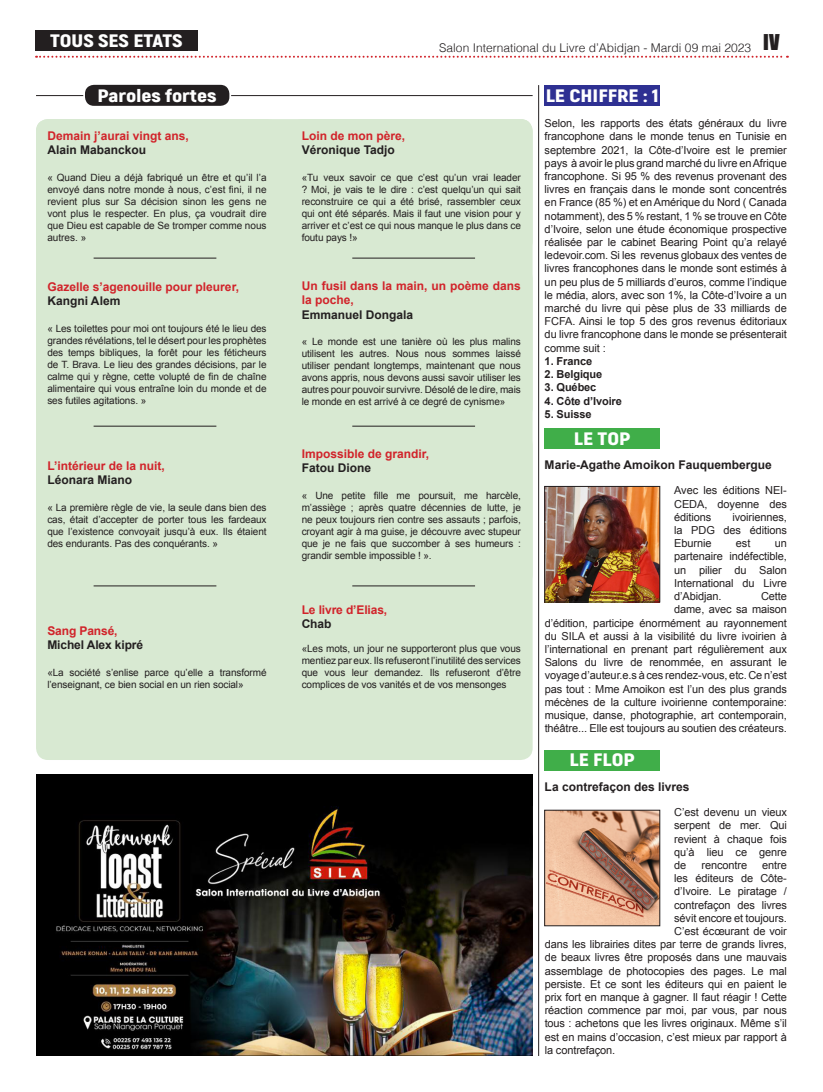
<style>
.page{position:relative;width:823px;height:1092px;background:#fff}
.page>*{position:absolute;margin:0;border:0;box-sizing:border-box;transform-origin:0 0}
.t1{font:900 18px "Akrobat";color:#fff;scale:1.21 1}
.t2{font:700 12px/14.4px "Arial";color:#d1232a}
.t3{font:700 12px "Arial";color:#231f20}
.t4{font:300 12px "Helvetica";color:#231f20}
.t5{font:11px/13.2px "Arial";letter-spacing:-.01em;color:#231f20;text-align:justify}
.t6{font:700 11px "Arial";letter-spacing:-.01em;color:#231f20}
.t7{font:10px/12px "Arial";letter-spacing:-.01em;color:#231f20;text-align:justify}
</style>
<div class="page">
<div style="left:36px;top:119px;width:496px;height:641px;background:#d8e9d2;border-radius:12px"></div>
<div style="left:35px;top:30px;width:162px;height:21px;background:#231f20"></div>
<svg style="left:36px;top:56px;width:751px;height:2px"></svg>
<div style="left:85px;top:85px;width:144px;height:21px;background:#231f20;border-radius:9px"></div>
<hr style="left:231px;top:95px;width:301px;height:1px;background:#231f20">
<hr style="left:36px;top:95px;width:47px;height:1px;background:#231f20">
<div style="left:544px;top:85px;width:115px;height:21px;background:#2e3092"></div>
<div style="left:544px;top:428px;width:115px;height:21px;background:#40ae49"></div>
<div style="left:544px;top:749px;width:115px;height:21px;background:#40ae49"></div>
<hr style="left:538px;top:85px;width:1px;height:970px;background:#231f20">
<img style="left:546px;top:488px;width:111px;height:112px">
<div style="left:544px;top:486px;width:115px;height:116px;border:1px solid #231f20"></div>
<img style="left:546px;top:811px;width:111px;height:112px">
<div style="left:544px;top:809px;width:115px;height:116px;border:1px solid #231f20"></div>
<div style="left:36px;top:774px;width:496px;height:281px;background:#000"></div>
<img style="left:56px;top:806px;width:476px;height:249px">
<hr style="left:94px;top:257px;width:122px;height:1px;background:#231f20">
<hr style="left:94px;top:425px;width:122px;height:1px;background:#231f20">
<hr style="left:94px;top:585px;width:122px;height:1px;background:#231f20">
<hr style="left:352px;top:257px;width:123px;height:1px;background:#231f20">
<hr style="left:352px;top:425px;width:123px;height:1px;background:#231f20">
<hr style="left:352px;top:585px;width:123px;height:1px;background:#231f20">
<h1 class="t1" style="left:50px;top:29px;width:111px">TOUS SES ETATS</h1>
<p class="t4" style="left:439px;top:37px;width:341px">Salon International du Livre d’Abidjan - Mardi 09 mai 2023 <sup>IV</sup></p>
<h1 class="t1" style="left:97px;top:84px;width:100px">Paroles fortes</h1>
<h1 class="t1" style="left:545px;top:84px;width:95px">LE CHIFFRE : 1</h1>
<p class="t2" style="left:47px;top:129px;width:143px">Demain j’aurai vingt ans,</p>
<p class="t3" style="left:47px;top:142px;width:100px">Alain Mabanckou</p>
<p class="t7" style="left:47px;top:171px;width:220px">« Quand Dieu a déjà fabriqué un être et qu’il l’a envoyé dans notre monde à nous, c’est fini, il ne revient plus sur Sa décision sinon les gens ne vont plus le respecter. En plus, ça voudrait dire que Dieu est capable de Se tromper comme nous autres. »</p>
<p class="t2" style="left:47px;top:280px;width:193px">Gazelle s’agenouille pour pleurer,</p>
<p class="t3" style="left:47px;top:293px;width:74px">Kangni Alem</p>
<p class="t7" style="left:47px;top:322px;width:220px">« Les toilettes pour moi ont toujours été le lieu des grandes révélations, tel le désert pour les prophètes des temps bibliques, la forêt pour les féticheurs de T. Brava. Le lieu des grandes décisions, par le calme qui y règne, cette volupté de fin de chaîne alimentaire qui vous entraîne loin du monde et de ses futiles agitations. »</p>
<p class="t2" style="left:47px;top:458px;width:119px">L’intérieur de la nuit,</p>
<p class="t3" style="left:47px;top:472px;width:86px">Léonara Miano</p>
<p class="t7" style="left:47px;top:501px;width:220px">« La première règle de vie, la seule dans bien des cas, était d’accepter de porter tous les fardeaux que l’existence convoyait jusqu’à eux. Ils étaient des endurants. Pas des conquérants. »</p>
<p class="t2" style="left:47px;top:623px;width:72px">Sang Pansé,</p>
<p class="t3" style="left:47px;top:637px;width:97px">Michel Alex kipré</p>
<p class="t7" style="left:47px;top:666px;width:220px">«La société s’enlise parce qu’elle a transformé l’enseignant, ce bien social en un rien social»</p>
<p class="t2" style="left:301px;top:129px;width:105px">Loin de mon père,</p>
<p class="t3" style="left:301px;top:142px;width:95px">Véronique Tadjo</p>
<p class="t7" style="left:301px;top:171px;width:220px">«Tu veux savoir ce que c’est qu’un vrai leader ? Moi, je vais te le dire : c’est quelqu’un qui sait reconstruire ce qui a été brisé, rassembler ceux qui ont été séparés. Mais il faut une vision pour y arriver et c’est ce qui nous manque le plus dans ce foutu pays !»</p>
<p class="t2" style="left:301px;top:279px;width:221px">Un fusil dans la main, un poème dans la poche,</p>
<p class="t3" style="left:301px;top:306px;width:113px">Emmanuel Dongala</p>
<p class="t7" style="left:301px;top:335px;width:220px">« Le monde est une tanière où les plus malins utilisent les autres. Nous nous sommes laissé utiliser pendant longtemps, maintenant que nous avons appris, nous devons aussi savoir utiliser les autres pour pouvoir survivre. Désolé de le dire, mais le monde en est arrivé à ce degré de cynisme»</p>
<p class="t2" style="left:301px;top:446px;width:129px">Impossible de grandir,</p>
<p class="t3" style="left:301px;top:460px;width:71px">Fatou Dione</p>
<p class="t7" style="left:301px;top:489px;width:220px">« Une petite fille me poursuit, me harcèle, m’assiège ; après quatre décennies de lutte, je ne peux toujours rien contre ses assauts ; parfois, croyant agir à ma guise, je découvre avec stupeur que je ne fais que succomber à ses humeurs : grandir semble impossible ! ».</p>
<p class="t2" style="left:301px;top:602px;width:87px">Le livre d’Elias,</p>
<p class="t3" style="left:301px;top:616px;width:31px">Chab</p>
<p class="t7" style="left:301px;top:642px;width:220px">«Les mots, un jour ne supporteront plus que vous mentiez par eux. Ils refuseront l’inutilité des services que vous leur demandez. Ils refuseront d’être complices de vos vanités et de vos mensonges</p>
<p class="t5" style="left:544px;top:117px;width:244px">Selon, les rapports des états généraux du livre francophone dans le monde tenus en Tunisie en septembre 2021, la Côte-d’Ivoire est le premier pays à avoir le plus grand marché du livre en Afrique francophone. Si 95 % des revenus provenant des livres en français dans le monde sont concentrés en France (85 %) et en Amérique du Nord ( Canada notamment), des 5 % restant, 1 % se trouve en Côte d’Ivoire, selon une étude économique prospective réalisée par le cabinet Bearing Point qu’a relayé ledevoir.com. Si les revenus globaux des ventes de livres francophones dans le monde sont estimés à un peu plus de 5 milliards d’euros, comme l’indique le média, alors, avec son 1%, la Côte-d’Ivoire a un marché du livre qui pèse plus de 33 milliards de FCFA. Ainsi le top 5 des gros revenus éditoriaux du livre francophone dans le monde se présenterait comme suit :</p>
<p class="t6" style="left:544px;top:353px;width:49px">1. France</p>
<p class="t6" style="left:544px;top:367px;width:59px">2. Belgique</p>
<p class="t6" style="left:544px;top:380px;width:53px">3. Québec</p>
<p class="t6" style="left:544px;top:393px;width:79px">4. Côte d’Ivoire</p>
<p class="t6" style="left:544px;top:406px;width:48px">5. Suisse</p>
<h1 class="t1" style="left:573px;top:426px;width:48px">LE TOP</h1>
<p class="t3" style="left:544px;top:457px;width:228px">Marie-Agathe Amoikon Fauquembergue</p>
<p class="t5" style="left:673px;top:484px;width:114px">Avec les éditions NEI-CEDA, doyenne des éditions</p>
<p class="t5" style="left:673px;top:510px;width:114px;text-indent:58px">ivoiriennes, la PDG des éditions Eburnie</p>
<p class="t5" style="left:735px;top:537px;width:16px">est</p>
<p class="t5" style="left:673px;top:537px;width:114px;text-indent:100px">un partenaire indéfectible, un pilier du Salon International du Livre d’Abidjan.</p>
<p class="t5" style="left:544px;top:589px;width:243px;text-align:right">Cette<br>dame, avec sa maison<br>d’édition, participe énormément au rayonnement du SILA et aussi à la visibilité du livre ivoirien à l’international en prenant part régulièrement aux Salons du livre de renommée, en assurant le voyage d’auteur.e.s à ces rendez-vous, etc. Ce n’est pas tout : Mme Amoikon est l’un des plus grands mécènes de la culture ivoirienne contemporaine: musique, danse, photographie, art contemporain, théâtre... Elle est toujours au soutien des créateurs.</p>
<h1 class="t1" style="left:569px;top:748px;width:55px">LE FLOP</h1>
<p class="t3" style="left:544px;top:778px;width:146px">La contrefaçon des livres</p>
<p class="t5" style="left:673px;top:805px;width:114px">C’est devenu un vieux serpent de mer. Qui revient à chaque fois qu’à lieu ce genre de</p>
<p class="t5" style="left:701px;top:858px;width:47px">rencontre</p>
<p class="t5" style="left:761px;top:858px;width:26px">entre</p>
<p class="t5" style="left:673px;top:871px;width:114px">les éditeurs de Côte-</p>
<p class="t5" style="left:673px;top:884px;width:114px">d’Ivoire. Le piratage /</p>
<p class="t5" style="left:673px;top:898px;width:114px">contrefaçon des livres</p>
<p class="t5" style="left:673px;top:911px;width:114px">sévit encore et toujours.</p>
<p class="t5" style="left:673px;top:924px;width:114px">C’est écœurant de voir</p>
<p class="t5" style="left:544px;top:937px;width:243px">dans les librairies dites par terre de grands livres,</p>
<p class="t5" style="left:544px;top:950px;width:243px">de beaux livres être proposés dans une mauvais</p>
<p class="t5" style="left:544px;top:964px;width:243px">assemblage de photocopies des pages. Le mal</p>
<p class="t5" style="left:544px;top:977px;width:243px">persiste. Et ce sont les éditeurs qui en paient le</p>
<p class="t5" style="left:544px;top:990px;width:243px">prix fort en manque à gagner. Il faut réagir ! Cette</p>
<p class="t5" style="left:544px;top:1003px;width:243px">réaction commence par moi, par vous, par nous</p>
<p class="t5" style="left:544px;top:1016px;width:243px">tous : achetons que les livres originaux. Même s’il</p>
<p class="t5" style="left:544px;top:1030px;width:243px">est en mains d’occasion, c’est mieux par rapport à</p>
<p class="t5" style="left:544px;top:1043px;width:72px">la contrefaçon.</p>
</div>
